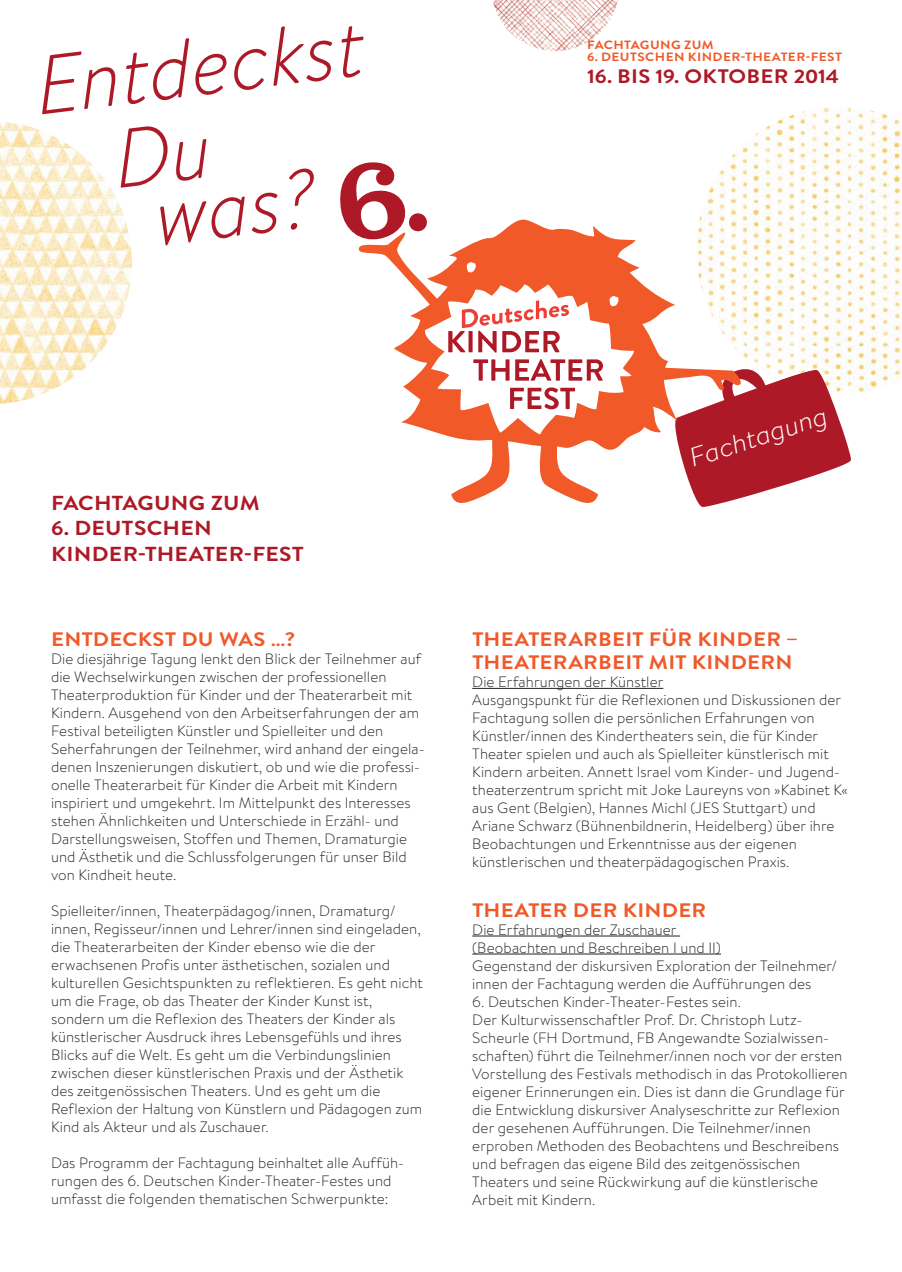
<style>
.page{position:relative;width:902px;height:1272px;background:#fff}
.page>*{position:absolute;margin:0;border:0;box-sizing:border-box;transform-origin:0 0}
.t1{font:italic 300 82.35px/82.3px "Brandon Text";color:#ad1926}
.t2{font:italic 300 26.25px "Brandon Text";color:#fff;scale:1.13 1}
.t3{font:700 20.25px/25.5px "Brandon Grotesque";letter-spacing:.01em;color:#ad1926;scale:1.13 1}
.t4{font:700 19.5px/22.5px "Brandon Grotesque";letter-spacing:.01em;color:#f15929;scale:1.13 1}
.t5{font:700 19.5px "Brandon Grotesque";letter-spacing:.015em;color:#ad1926;scale:1.13 1}
.t6{font:300 15px/18px "Brandon Text";letter-spacing:.005em;color:#231f20}
.t7{font:700 12px "Brandon Grotesque";letter-spacing:.03em;color:#f15929;scale:1.13 1}
</style>
<div class="page">
<img style="left:0;top:122px;width:132px;height:187px">
<img style="left:0;top:309px;width:124px;height:95px">
<hr style="left:472px;top:688px;width:191px;height:1px;background:#231f20">
<hr style="left:472px;top:935px;width:208px;height:1px;background:#231f20">
<hr style="left:472px;top:953px;width:249px;height:1px;background:#231f20">
<img style="left:493px;top:0;width:124px;height:51px">
<svg style="left:358px;top:219px;width:317px;height:284px"></svg>
<svg style="left:340px;top:162px;width:87px;height:80px"></svg>
<svg style="left:466px;top:261px;width:13px;height:14px"></svg>
<svg style="left:423px;top:284px;width:211px;height:150px"></svg>
<svg style="left:657px;top:361px;width:193px;height:146px"></svg>
<img style="left:733px;top:141px;width:14px;height:14px">
<img style="left:747px;top:114px;width:48px;height:41px">
<img style="left:799px;top:107px;width:102px;height:48px">
<img style="left:707px;top:155px;width:194px;height:47px">
<img style="left:697px;top:202px;width:204px;height:96px">
<img style="left:707px;top:298px;width:194px;height:48px">
<img style="left:734px;top:346px;width:13px;height:12px">
<img style="left:747px;top:346px;width:52px;height:34px">
<img style="left:799px;top:346px;width:102px;height:48px">
<img style="left:779px;top:370px;width:50px;height:23px">
<h1 class="t1" style="left:97px;top:35px;width:262px;text-indent:-69px;rotate:-7deg">Entdeckst<br>Du</h1>
<h1 class="t1" style="left:146px;top:174px;width:163px;rotate:-7deg">was?</h1>
<p class="t7" style="left:587px;top:36px;width:113px">FACHTAGUNG ZUM</p>
<p class="t7" style="left:587px;top:48px;width:227px">6. DEUTSCHEN KINDER-THEATER-FEST</p>
<h3 class="t5" style="left:587px;top:63px;width:224px">16. BIS 19. OKTOBER 2014</h3>
<h3 class="t3" style="left:51px;top:490px;width:186px">FACHTAGUNG ZUM</h3>
<h3 class="t3" style="left:51px;top:516px;width:225px">6. DEUTSCHEN<br>KINDER-THEATER-FEST</h3>
<h3 class="t4" style="left:51px;top:628px;width:217px">ENTDECKST DU WAS …?</h3>
<p class="t6" style="left:51px;top:649px;width:375px">Die diesjährige Tagung lenkt den Blick der Teilnehmer auf die Wechselwirkungen zwischen der professionellen Theaterproduktion für Kinder und der Theaterarbeit mit Kindern. Ausgehend von den Arbeitserfahrungen der am Festival beteiligten Künstler und Spielleiter und den Seherfahrungen der Teilnehmer, wird anhand der eingela&shy;denen Inszenierungen diskutiert, ob und wie die professi&shy;onelle Theaterarbeit für Kinder die Arbeit mit Kindern inspiriert und umgekehrt. Im Mittelpunkt des Interesses stehen Ähnlichkeiten und Unterschiede in Erzähl- und Darstellungsweisen, Stoffen und Themen, Dramaturgie und Ästhetik und die Schlussfolgerungen für unser Bild von Kindheit heute.</p>
<p class="t6" style="left:51px;top:901px;width:373px">Spielleiter/innen, Theaterpädagog/innen, Dramaturg/ innen, Regisseur/innen und Lehrer/innen sind eingeladen, die Theaterarbeiten der Kinder ebenso wie die der erwachsenen Profis unter ästhetischen, sozialen und kulturellen Gesichtspunkten zu reflektieren. Es geht nicht um die Frage, ob das Theater der Kinder Kunst ist, sondern um die Reflexion des Theaters der Kinder als künstlerischer Ausdruck ihres Lebensgefühls und ihres Blicks auf die Welt. Es geht um die Verbindungslinien zwischen dieser künstlerischen Praxis und der Ästhetik des zeitgenössischen Theaters. Und es geht um die Reflexion der Haltung von Künstlern und Pädagogen zum Kind als Akteur und als Zuschauer.</p>
<p class="t6" style="left:51px;top:1153px;width:354px">Das Programm der Fachtagung beinhaltet alle Auffüh&shy;rungen des 6. Deutschen Kinder-Theater-Festes und umfasst die folgenden thematischen Schwerpunkte:</p>
<h2 class="t2" style="left:684px;top:441px;width:128px;rotate:-18deg">Fachtagung</h2>
<h3 class="t4" style="left:472px;top:628px;width:290px">THEATERARBEIT FÜR KINDER –<br>THEATERARBEIT MIT KINDERN</h3>
<p class="t6" style="left:472px;top:672px;width:377px">Die Erfahrungen der Künstler<br>Ausgangspunkt für die Reflexionen und Diskussionen der Fachtagung sollen die persönlichen Erfahrungen von Künstler/innen des Kindertheaters sein, die für Kinder Theater spielen und auch als Spielleiter künstlerisch mit Kindern arbeiten. Annett Israel vom Kinder- und Jugend&shy;theaterzentrum spricht mit Joke Laureyns von »Kabinet K« aus Gent (Belgien), Hannes Michl (JES Stuttgart) und Ariane Schwarz (Bühnenbildnerin, Heidelberg) über ihre Beobachtungen und Erkenntnisse aus der eigenen künstlerischen und theaterpädagogischen Praxis.</p>
<h3 class="t4" style="left:472px;top:898px;width:208px">THEATER DER KINDER</h3>
<p class="t6" style="left:472px;top:919px;width:366px">Die Erfahrungen der Zuschauer<br>(Beobachten und Beschreiben I und II)<br>Gegenstand der diskursiven Exploration der Teilnehmer/ innen der Fachtagung werden die Aufführungen des</p>
<p class="t6" style="left:472px;top:991px;width:377px">6. Deutschen Kinder-Theater-Festes sein.<br>Der Kulturwissenschaftler Prof. Dr. Christoph Lutz-Scheurle (FH Dortmund, FB Angewandte Sozialwissen&shy;schaften) führt die Teilnehmer/innen noch vor der ersten Vorstellung des Festivals methodisch in das Protokollieren eigener Erinnerungen ein. Dies ist dann die Grundlage für die Entwicklung diskursiver Analyseschritte zur Reflexion der gesehenen Aufführungen. Die Teilnehmer/innen erproben Methoden des Beobachtens und Beschreibens und befragen das eigene Bild des zeitgenössischen Theaters und seine Rückwirkung auf die künstlerische Arbeit mit Kindern.</p>
</div>
